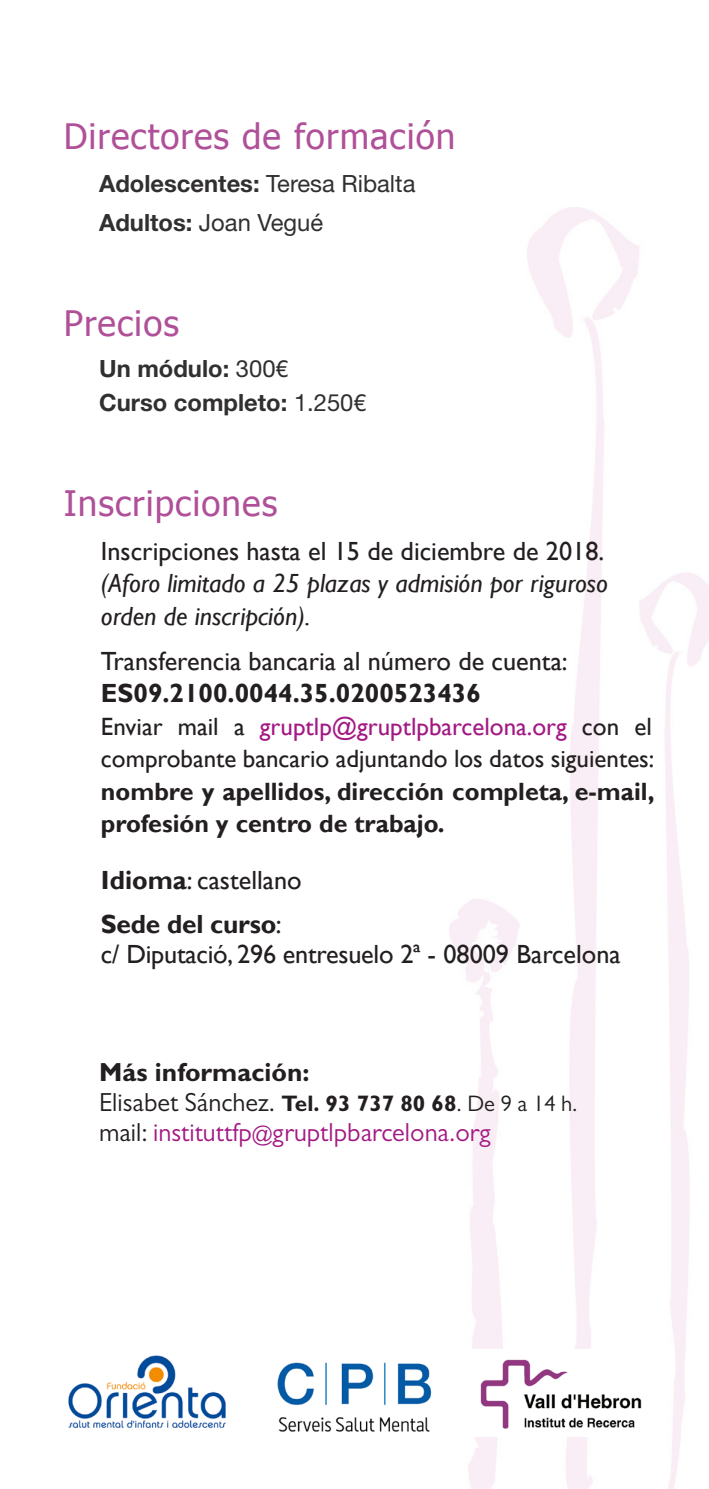
<style>
.page{position:relative;width:709px;height:1489px;background:#fff}
.page>*{position:absolute;margin:0;border:0;box-sizing:border-box;transform-origin:0 0}
.t1{font:35px "Tahoma";letter-spacing:.03em;color:#b05098}
.t2{font:26.25px/32.5px "Gill Sans";color:#231f20}
.t3{font:italic 26.25px/32.5px "Gill Sans";color:#231f20}
.t4{font:26.25px "Gill Sans MT Pro";color:#231f20}
.t5{font:26.25px "Gill Sans MT Pro";color:#a31984}
.t6{font:700 26.25px "Gill Sans MT Pro";color:#231f20}
.t7{font:700 26.25px "Gill Sans";letter-spacing:-.01em;color:#231f20}
.t8{font:700 25px/32.5px "Gill Sans";color:#231f20;text-align:justify}
.t9{font:700 23.75px "Helvetica Neue";color:#312f30}
.t10{font:23.75px "Helvetica Neue";color:#312f30}
.s1{font-weight:400}
.s2{font-weight:700}
.s3{font-weight:400;color:#a31984}
.s4{font-weight:700;font-size:22.5px}
.s5{font-size:22.5px}
.s6{color:#231f20}
</style>
<div class="page">
<img style="left:68px;top:1355px;width:574px;height:77px">
<p class="t1" style="left:64px;top:113px;width:393px">Directores de formación</p>
<p class="t9" style="left:99px;top:169px;width:318px">Adolescentes: <span class="s1">Teresa Ribalta</span></p>
<p class="t10" style="left:99px;top:208px;width:225px"><span class="s2">Adultos:</span> Joan Vegué</p>
<p class="t1" style="left:64px;top:300px;width:117px">Precios</p>
<p class="t9" style="left:99px;top:354px;width:191px">Un módulo: <span class="s1">300€</span></p>
<p class="t9" style="left:99px;top:388px;width:269px">Curso completo: <span class="s1">1.250€</span></p>
<p class="t1" style="left:64px;top:480px;width:215px">Inscripciones</p>
<p class="t2" style="left:101px;top:535px;width:505px">Inscripciones hasta el 15 de diciembre de 2018.</p>
<p class="t3" style="left:101px;top:567px;width:508px">(Aforo limitado a 25 plazas y admisión por riguroso orden de inscripción).</p>
<p class="t2" style="left:101px;top:645px;width:468px">Transferencia bancaria al número de cuenta:<br><span class="s2">ES09.2100.0044.35.0200523436</span></p>
<p class="t8" style="left:101px;top:710px;width:555px"><span class="s1">Enviar mail a</span> <span class="s3">gruptlp@gruptlpbarcelona.org</span> <span class="s1">con el comprobante bancario adjuntando los datos siguientes: </span>nombre y apellidos, dirección completa, e-mail, profesión y centro de trabajo.</p>
<p class="t2" style="left:101px;top:864px;width:202px"><span class="s2">Idioma</span>: castellano</p>
<p class="t7" style="left:101px;top:908px;width:182px">Sede del curso<span class="s1">:</span></p>
<p class="t2" style="left:101px;top:938px;width:521px">c/ Diputació, 296 entresuelo 2ª - 08009 Barcelona</p>
<p class="t6" style="left:99px;top:1055px;width:212px">Más información:</p>
<p class="t4" style="left:99px;top:1086px;width:480px">Elisabet Sánchez. <span class="s4">Tel. 93 737 80 68</span><span class="s5">. De 9 a 14 h.</span></p>
<p class="t5" style="left:99px;top:1116px;width:393px"><span class="s6">mail:</span> instituttfp<span class="s5">@</span>gruptlpbarcelona.org</p>
</div>
